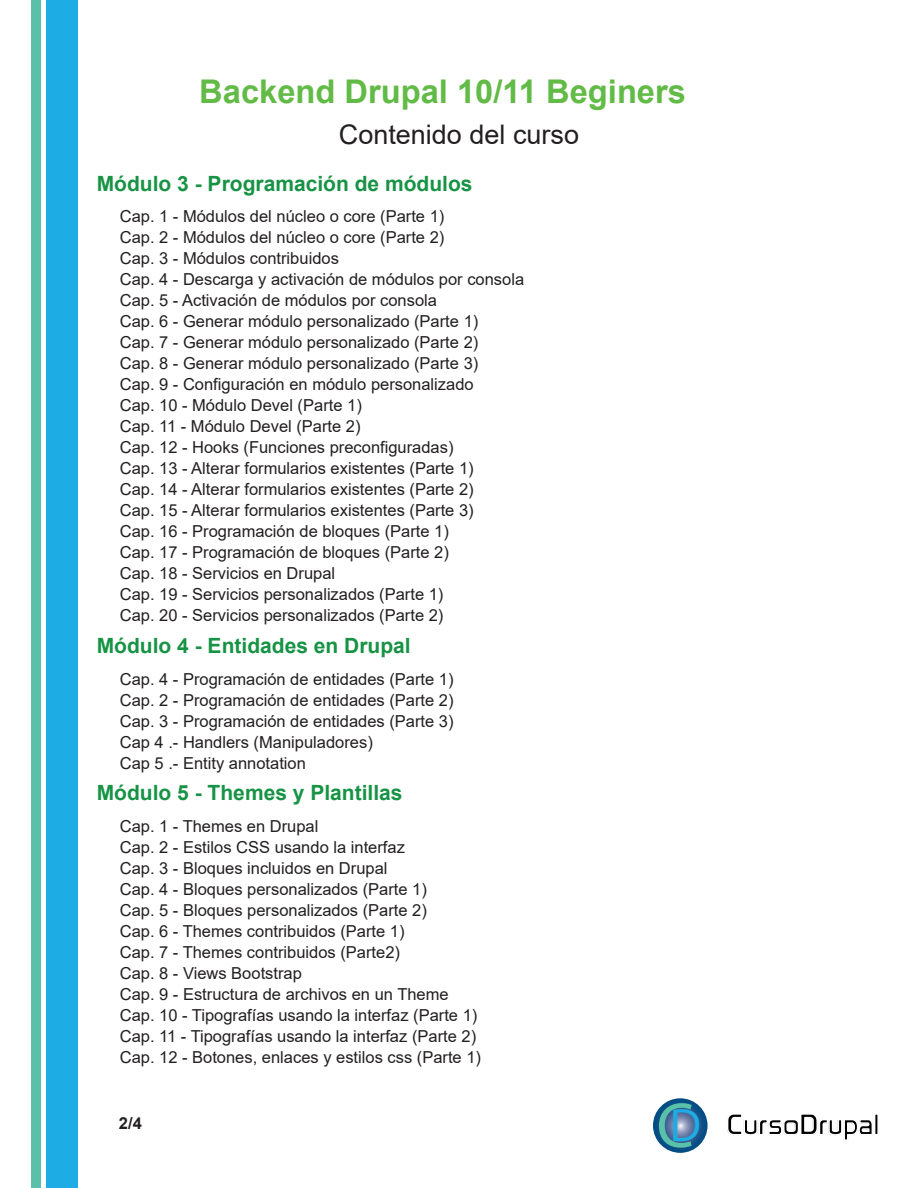
<style>
.page{position:relative;width:918px;height:1188px;background:#fff}
.page>*{position:absolute;margin:0;border:0;box-sizing:border-box;transform-origin:0 0}
.t1{font:700 32.7px "Arial";color:#62bb46}
.t2{font:29.1px "Prototype";color:#000001}
.t3{font:27px "Arial";color:#231f20}
.t4{font:700 21px "Arial";color:#179345}
.t5{font:16.5px/21px "Arial";color:#231f20}
.t6{font:700 16.5px "Arial";color:#231f20}
.s1{font-family:"Myriad Pro";font-size:64.05px;color:#59c1a9}
.s2{font-family:"Myriad Pro";font-size:46.95px;color:#1dace3}
</style>
<div class="page">
<svg style="left:653px;top:1098px;width:55px;height:55px;background:#376595"></svg>
<div style="left:47px;top:0;width:31px;height:1188px;background:#1dace3"></div>
<div style="left:31px;top:0;width:9px;height:1188px;background:#59c1a9"></div>
<h1 class="t1" style="left:199px;top:68px;width:488px">Backend Drupal 10/11 Beginers</h1>
<h3 class="t3" style="left:339px;top:115px;width:242px">Contenido del curso</h3>
<p class="t4" style="left:97px;top:168px;width:377px">Módulo 3 - Programación de módulos</p>
<p class="t5" style="left:120px;top:206px;width:406px">Cap. 1 - Módulos del núcleo o core (Parte 1)<br>Cap. 2 - Módulos del núcleo o core (Parte 2)<br>Cap. 3 - Módulos contribuidos<br>Cap. 4 - Descarga y activación de módulos por consola Cap. 5 - Activación de módulos por consola<br>Cap. 6 - Generar módulo personalizado (Parte 1)<br>Cap. 7 - Generar módulo personalizado (Parte 2)<br>Cap. 8 - Generar módulo personalizado (Parte 3)<br>Cap. 9 - Configuración en módulo personalizado<br>Cap. 10 - Módulo Devel (Parte 1)<br>Cap. 11 - Módulo Devel (Parte 2)<br>Cap. 12 - Hooks (Funciones preconfiguradas)<br>Cap. 13 - Alterar formularios existentes (Parte 1)<br>Cap. 14 - Alterar formularios existentes (Parte 2)<br>Cap. 15 - Alterar formularios existentes (Parte 3)<br>Cap. 16 - Programación de bloques (Parte 1)<br>Cap. 17 - Programación de bloques (Parte 2)<br>Cap. 18 - Servicios en Drupal<br>Cap. 19 - Servicios personalizados (Parte 1)<br>Cap. 20 - Servicios personalizados (Parte 2)</p>
<p class="t4" style="left:97px;top:631px;width:315px">Módulo 4 - Entidades en Drupal</p>
<p class="t5" style="left:120px;top:668px;width:335px">Cap. 4 - Programación de entidades (Parte 1)<br>Cap. 2 - Programación de entidades (Parte 2)<br>Cap. 3 - Programación de entidades (Parte 3)<br>Cap 4 .- Handlers (Manipuladores)<br>Cap 5 .- Entity annotation</p>
<p class="t4" style="left:97px;top:778px;width:307px">Módulo 5 - Themes y Plantillas</p>
<p class="t5" style="left:120px;top:816px;width:363px">Cap. 1 - Themes en Drupal<br>Cap. 2 - Estilos CSS usando la interfaz<br>Cap. 3 - Bloques incluidos en Drupal<br>Cap. 4 - Bloques personalizados (Parte 1)<br>Cap. 5 - Bloques personalizados (Parte 2)<br>Cap. 6 - Themes contribuidos (Parte 1)<br>Cap. 7 - Themes contribuidos (Parte2)<br>Cap. 8 - Views Bootstrap<br>Cap. 9 - Estructura de archivos en un Theme Cap. 10 - Tipografías usando la interfaz (Parte 1)<br>Cap. 11 - Tipografías usando la interfaz (Parte 2)<br>Cap. 12 - Botones, enlaces y estilos css (Parte 1)</p>
<p class="t6" style="left:119px;top:1112px;width:24px">2/4</p>
<h2 class="t2" style="left:657px;top:1107px;width:224px"><span class="s1">C</span><span class="s2">D</span> CursoDrupal</h2>
</div>
